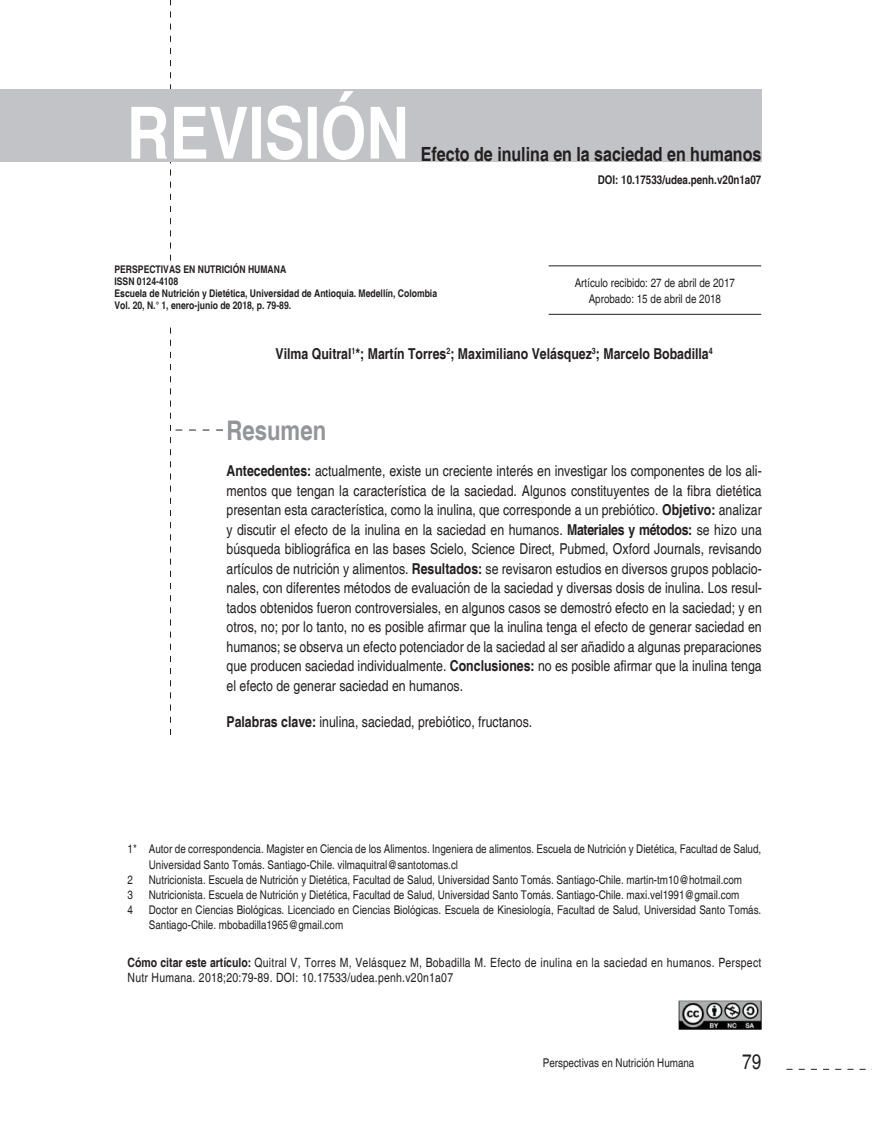
<style>
.page{position:relative;width:872px;height:1132px;background:#fff}
.page>*{position:absolute;margin:0;border:0;box-sizing:border-box;transform-origin:0 0}
.t1{font:700 condensed 72px "Helvetica";color:#fff}
.t2{font:700 condensed 27px "Helvetica";color:#939598}
.t3{font:condensed 21px "Helvetica";color:#231f20}
.t4{font:700 condensed 19.5px "Helvetica";color:#231f20}
.t5{font:condensed 15px/19.5px "Helvetica";color:#231f20;text-align:justify}
.t6{font:700 condensed 15px "Helvetica";color:#231f20}
.t7{font:condensed 12.75px/15px "Helvetica";letter-spacing:.02em;color:#231f20}
.t8{font:condensed 12px/15px "Helvetica";color:#231f20}
.t9{font:700 condensed 12px "Helvetica";color:#231f20}
.t10{font:700 condensed 10.5px/12px "Helvetica";color:#231f20}
.s1{font-weight:700}
</style>
<div class="page">
<svg style="left:786px;top:1068px;width:80px;height:1px"></svg>
<div style="left:0;top:89px;width:761px;height:72px;background:#c2c3c6"></div>
<hr style="left:548px;top:265px;width:213px;height:1px;background:#231f20">
<hr style="left:548px;top:314px;width:213px;height:1px;background:#231f20">
<svg style="left:170px;top:0;width:53px;height:734px"></svg>
<img style="left:678px;top:1000px;width:83px;height:29px">
<h1 class="t1" style="left:127px;top:90px;width:284px">REVISIÓN</h1>
<h3 class="t4" style="left:421px;top:142px;width:342px">Efecto de inulina en la saciedad en humanos</h3>
<p class="t9" style="left:598px;top:173px;width:165px">DOI: 10.17533/udea.penh.v20n1a07</p>
<p class="t10" style="left:114px;top:263px;width:324px">PERSPECTIVAS EN NUTRICIÓN HUMANA<br>ISSN 0124-4108<br>Escuela de Nutrición y Dietética, Universidad de Antioquia. Medellín, Colombia Vol. 20, N.° 1, enero-junio de 2018, p. 79-89.</p>
<p class="t8" style="left:575px;top:274px;width:162px;line-height:16.5px;text-align:center">Artículo recibido: 27 de abril de 2017<br>Aprobado: 15 de abril de 2018</p>
<p class="t6" style="left:275px;top:345px;width:439px">Vilma Quitral<sup>1</sup>*; Martín Torres<sup>2</sup>; Maximiliano Velásquez<sup>3</sup>; Marcelo Bobadilla<sup>4</sup></p>
<h2 class="t2" style="left:226px;top:414px;width:101px">Resumen</h2>
<p class="t5" style="left:226px;top:461px;width:537px"><span class="s1">Antecedentes:</span> actualmente, existe un creciente interés en investigar los componentes de los ali&shy;mentos que tengan la característica de la saciedad. Algunos constituyentes de la fibra dietética presentan esta característica, como la inulina, que corresponde a un prebiótico. <span class="s1">Objetivo:</span> analizar y discutir el efecto de la inulina en la saciedad en humanos. <span class="s1">Materiales y métodos:</span> se hizo una búsqueda bibliográfica en las bases Scielo, Science Direct, Pubmed, Oxford Journals, revisando artículos de nutrición y alimentos. <span class="s1">Resultados:</span> se revisaron estudios en diversos grupos poblacio&shy;nales, con diferentes métodos de evaluación de la saciedad y diversas dosis de inulina. Los resul&shy;tados obtenidos fueron controversiales, en algunos casos se demostró efecto en la saciedad; y en otros, no; por lo tanto, no es posible afirmar que la inulina tenga el efecto de generar saciedad en humanos; se observa un efecto potenciador de la saciedad al ser añadido a algunas preparaciones que producen saciedad individualmente. <span class="s1">Conclusiones:</span> no es posible afirmar que la inulina tenga el efecto de generar saciedad en humanos.</p>
<p class="t5" style="left:226px;top:712px;width:307px"><span class="s1">Palabras clave:</span> inulina, saciedad, prebiótico, fructanos.</p>
<p class="t8" style="left:128px;top:841px;width:635px">1* Autor de correspondencia. Magister en Ciencia de los Alimentos. Ingeniera de alimentos. Escuela de Nutrición y Dietética, Facultad de Salud,</p>
<p class="t8" style="left:149px;top:856px;width:311px">Universidad Santo Tomás. Santiago-Chile. vilmaquitral@santotomas.cl</p>
<p class="t8" style="left:128px;top:871px;width:7px">2</p>
<p class="t8" style="left:149px;top:871px;width:595px">Nutricionista. Escuela de Nutrición y Dietética, Facultad de Salud, Universidad Santo Tomás. Santiago-Chile. martin-tm10@hotmail.com</p>
<p class="t8" style="left:128px;top:886px;width:7px">3</p>
<p class="t8" style="left:149px;top:886px;width:592px">Nutricionista. Escuela de Nutrición y Dietética, Facultad de Salud, Universidad Santo Tomás. Santiago-Chile. maxi.vel1991@gmail.com</p>
<p class="t8" style="left:128px;top:901px;width:7px">4</p>
<p class="t8" style="left:149px;top:901px;width:614px">Doctor en Ciencias Biológicas. Licenciado en Ciencias Biológicas. Escuela de Kinesiología, Facultad de Salud, Universidad Santo Tomás.<br>Santiago-Chile. mbobadilla1965@gmail.com</p>
<p class="t7" style="left:128px;top:954px;width:635px"><span class="s1">Cómo citar este artículo:</span> Quitral V, Torres M, Velásquez M, Bobadilla M. Efecto de inulina en la saciedad en humanos. Perspect<br>Nutr Humana. 2018;20:79-89. DOI: 10.17533/udea.penh.v20n1a07</p>
<p class="t8" style="left:543px;top:1055px;width:153px">Perspectivas en Nutrición Humana</p>
<h3 class="t3" style="left:742px;top:1049px;width:21px">79</h3>
</div>
